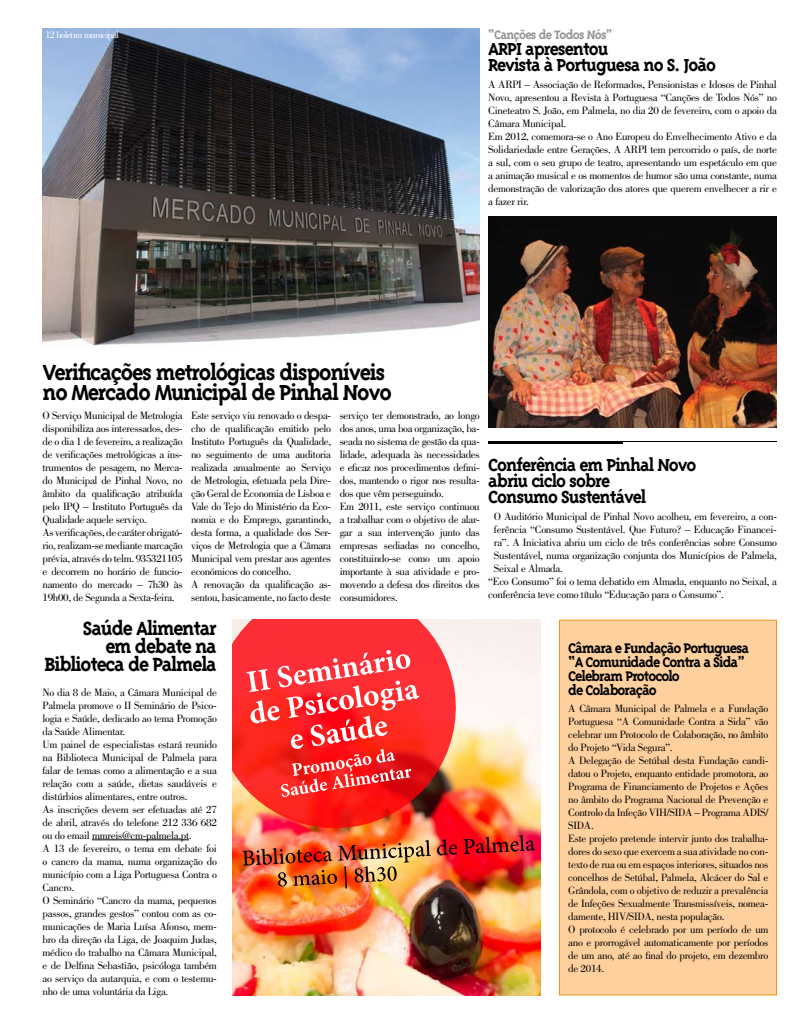
<style>
.page{position:relative;width:794px;height:1021px;background:#fff}
.page>*{position:absolute;margin:0;border:0;box-sizing:border-box;transform-origin:0 0}
.t1{font:700 25px/20px "Triplex Serif";letter-spacing:-.05em;color:#000}
.t2{font:700 22px/18px "Triplex Serif";letter-spacing:-.05em;color:#000;text-align:right}
.t3{font:700 20px/16px "Triplex Serif";letter-spacing:-.05em;color:#000}
.t4{font:700 16px/14px "Triplex Serif";letter-spacing:-.06em;color:#000}
.t5{font:700 14px "Triplex Serif";letter-spacing:-.05em;color:#939598}
.t6{font:11px/13px "Bodoni Std";letter-spacing:-.025em;color:#000}
.t7{font:10px "Bodoni Std";letter-spacing:-.05em;color:#fff}
</style>
<div class="page">
<div style="left:559px;top:619px;width:218px;height:376px;background:#fed09e;border:1px solid #f7931e"></div>
<img style="left:43px;top:28px;width:437px;height:318px">
<hr style="left:92px;top:839px;width:97px;height:1px;background:#000">
<img style="left:488px;top:216px;width:289px;height:211px">
<hr style="left:488px;top:441px;width:135px;height:3px;background:#000">
<hr style="left:623px;top:441px;width:154px;height:1px;background:#000">
<img style="left:232px;top:619px;width:309px;height:376px">
<img style="left:242px;top:834px;width:293px;height:54px">
<img style="left:232px;top:619px;width:232px;height:217px">
<svg style="left:246px;top:650px;width:173px;height:146px;background:#fa4647"></svg>
<p class="t7" style="left:45px;top:29px;width:75px">12 boletim municipal</p>
<p class="t5" style="left:488px;top:27px;width:126px">“Canções de Todos Nós”</p>
<h3 class="t3" style="left:488px;top:41px;width:229px">ARPI apresentou<br>Revista à Portuguesa no S. João</h3>
<p class="t6" style="left:488px;top:78px;width:290px">A ARPI – Associação de Reformados, Pensionistas e Idosos de Pinhal Novo, apresentou a Revista à Portuguesa “Canções de Todos Nós” no Cineteatro S. João, em Palmela, no dia 20 de fevereiro, com o apoio da Câmara Municipal.<br>Em 2012, comemora-se o Ano Europeu do Envelhecimento Ativo e da Solidariedade entre Gerações. A ARPI tem percorrido o país, de norte a sul, com o seu grupo de teatro, apresentando um espetáculo em que a animação musical e os momentos de humor são uma constante, numa demonstração de valorização dos atores que querem envelhecer a rir e a fazer rir.</p>
<h1 class="t1" style="left:43px;top:362px;width:351px">Verificações metrológicas disponíveis no Mercado Municipal de Pinhal Novo</h1>
<p class="t6" style="left:43px;top:408px;width:142px">O Serviço Municipal de Metrologia disponibiliza aos interessados, des&shy;de o dia 1 de fevereiro, a realização de verificações metrológicas a ins&shy;trumentos de pesagem, no Merca&shy;do Municipal de Pinhal Novo, no âmbito da qualificação atribuída pelo IPQ – Instituto Português da Qualidade aquele serviço.<br>As verificações, de caráter obrigató&shy;rio, realizam-se mediante marcação prévia, através do telm. 935321105 e decorrem no horário de funcio&shy;namento do mercado – 7h30 às 19h00, de Segunda a Sexta-feira.</p>
<p class="t6" style="left:191px;top:408px;width:142px">Este serviço viu renovado o despa&shy;cho de qualificação emitido pelo<br>Instituto Português da Qualidade, no seguimento de uma auditoria realizada anualmente ao Serviço de Metrologia, efetuada pela Dire&shy;ção Geral de Economia de Lisboa e<br>Vale do Tejo do Ministério da Eco&shy;nomia e do Emprego, garantindo, desta forma, a qualidade dos Ser&shy;viços de Metrologia que a Câmara<br>Municipal vem prestar aos agentes económicos do concelho.<br>A renovação da qualificação as&shy;sentou, basicamente, no facto deste</p>
<p class="t6" style="left:340px;top:408px;width:142px">serviço ter demonstrado, ao longo dos anos, uma boa organização, ba&shy;seada no sistema de gestão da qua&shy;lidade, adequada às necessidades e eficaz nos procedimentos defini&shy;dos, mantendo o rigor nos resulta&shy;dos que vêm perseguindo.<br>Em 2011, este serviço continuou a trabalhar com o objetivo de alar&shy;gar a sua intervenção junto das empresas sediadas no concelho, constituindo-se como um apoio importante à sua atividade e pro&shy;movendo a defesa dos direitos dos consumidores.</p>
<h2 class="t2" style="left:45px;top:618px;width:174px">Saúde Alimentar<br>em debate na<br>Biblioteca de Palmela</h2>
<p class="t6" style="left:43px;top:685px;width:176px">No dia 8 de Maio, a Câmara Municipal de Palmela promove o II Seminário de Psico&shy;logia e Saúde, dedicado ao tema Promoção da Saúde Alimentar.<br>Um painel de especialistas estará reunido na Biblioteca Municipal de Palmela para falar de temas como a alimentação e a sua relação com a saúde, dietas saudáveis e distúrbios alimentares, entre outros.<br>As inscrições devem ser efetuadas até 27 de abril, através do telefone 212 336 682 ou do email mmreis@cm-palmela.pt.<br>A 13 de fevereiro, o tema em debate foi o cancro da mama, numa organização do município com a Liga Portuguesa Contra o Cancro.<br>O Seminário “Cancro da mama, pequenos passos, grandes gestos” contou com as co&shy;municações de Maria Luísa Afonso, mem&shy;bro da direção da Liga, de Joaquim Judas, médico do trabalho na Câmara Municipal, e de Delfina Sebastião, psicóloga também ao serviço da autarquia, e com o testemu&shy;nho de uma voluntária da Liga.</p>
<h3 class="t3" style="left:488px;top:457px;width:210px">Conferência em Pinhal Novo abriu ciclo sobre<br>Consumo Sustentável</h3>
<p class="t6" style="left:494px;top:510px;width:284px">O Auditório Municipal de Pinhal Novo acolheu, em fevereiro, a con-</p>
<p class="t6" style="left:494px;top:523px;width:284px">ferência “Consumo Sustentável. Que Futuro? – Educação Financei-</p>
<p class="t6" style="left:494px;top:536px;width:284px">ra”. A Iniciativa abriu um ciclo de três conferências sobre Consumo</p>
<p class="t6" style="left:494px;top:549px;width:284px">Sustentável, numa organização conjunta dos Municípios de Palmela,</p>
<p class="t6" style="left:494px;top:562px;width:70px">Seixal e Almada.</p>
<p class="t6" style="left:488px;top:575px;width:290px">“Eco Consumo” foi o tema debatido em Almada, enquanto no Seixal, a</p>
<p class="t6" style="left:488px;top:588px;width:237px">conferência teve como título “Educação para o Consumo”.</p>
<h3 class="t4" style="left:568px;top:641px;width:182px">Câmara e Fundação Portuguesa “A Comunidade Contra a Sida”<br>Celebram Protocolo<br>de Colaboração</h3>
<p class="t6" style="left:568px;top:702px;width:202px">A Câmara Municipal de Palmela e a Fundação Portuguesa “A Comunidade Contra a Sida” vão celebrar um Protocolo de Colaboração, no âmbito do Projeto “Vida Segura”.<br>A Delegação de Setúbal desta Fundação candi&shy;datou o Projeto, enquanto entidade promotora, ao Programa de Financiamento de Projetos e Ações no âmbito do Programa Nacional de Prevenção e Controlo da Infeção VIH/SIDA – Programa ADIS/ SIDA.<br>Este projeto pretende intervir junto dos trabalha&shy;dores do sexo que exercem a sua atividade no con&shy;texto de rua ou em espaços interiores, situados nos concelhos de Setúbal, Palmela, Alcácer do Sal e Grândola, com o objetivo de reduzir a prevalência de Infeções Sexualmente Transmissíveis, nomea&shy;damente, HIV/SIDA, nesta população.<br>O protocolo é celebrado por um período de um ano e prorrogável automaticamente por períodos de um ano, até ao final do projeto, em dezembro de 2014.</p>
</div>
